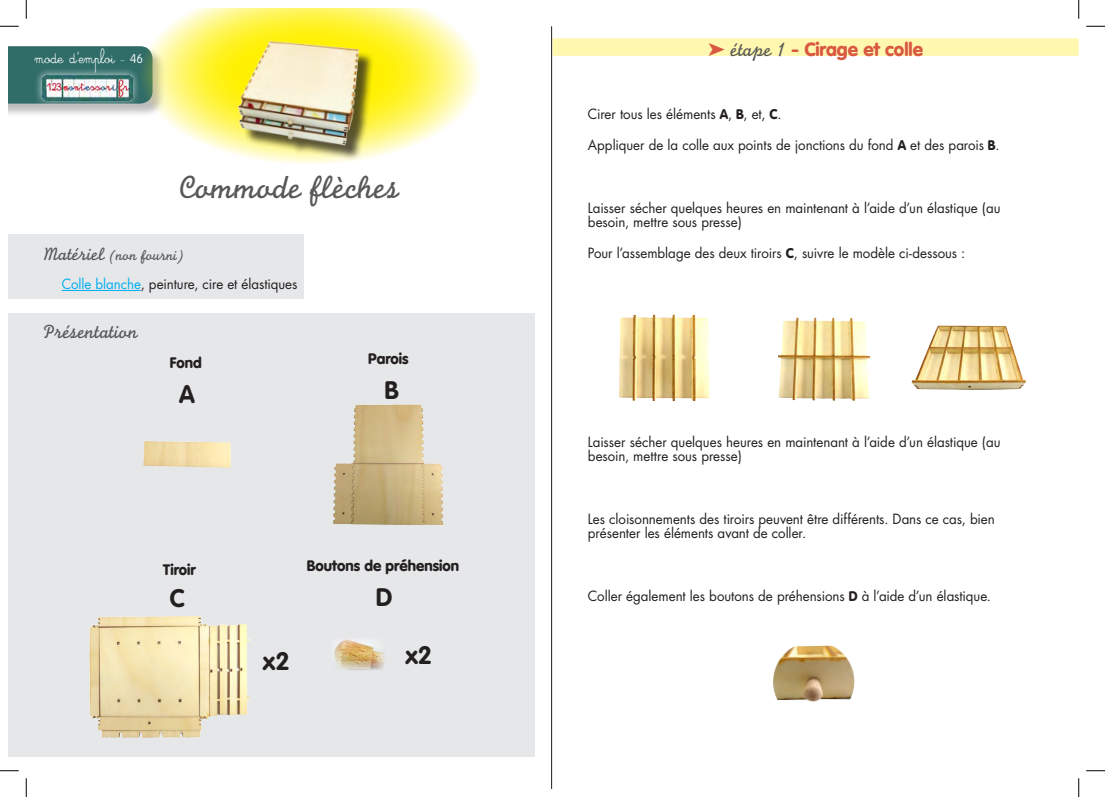
<style>
.page{position:relative;width:1105px;height:797px;background:#fff}
.page>*{position:absolute;margin:0;border:0;box-sizing:border-box;transform-origin:0 0}
.t1{font:33.75px "Monoline Script";color:#57585a}
.t2{font:700 25px "VAG Rounded";color:#231f20}
.t3{font:20px "Monoline Script";color:#57585a}
.t4{font:900 18.75px "VAG Rounded";color:#d95842}
.t5{font:16.25px "Cursivestandard";color:#fff;scale:.92 1}
.t6{font:900 15px "VAG Rounded";color:#231f20}
.t7{font:15px "Monoline Script";color:#57585a}
.t8{font:13.75px/13.8px "Futura";color:#231f20}
.s1{font-size:12.5px}
.s2{font-family:"VAG Rounded";font-weight:100;font-size:12.5px}
.s3{font-family:"Monoline Script";font-weight:400;font-size:20px;color:#57585a}
.s4{font-family:"VAG Rounded";font-weight:900}
.s5{font-size:18.75px}
.s6{color:#00aeef}
</style>
<div class="page">
<div style="left:9px;top:46px;width:157px;height:72px;background:#231f20;opacity:.3"></div>
<div style="left:9px;top:46px;width:131px;height:58px;background:#306c68"></div>
<div style="left:34px;top:67px;width:106px;height:41px;background:#fff;opacity:.75"></div>
<img style="left:42px;top:75px;width:90px;height:25px">
<svg style="left:140px;top:9px;width:339px;height:134px"></svg>
<div style="left:9px;top:313px;width:526px;height:443px;background:#e6e7e9"></div>
<div style="left:9px;top:234px;width:295px;height:64px;background:#e6e7e9"></div>
<div style="left:552px;top:38px;width:527px;height:18px;background:#fff8ae"></div>
<hr style="left:551px;top:26px;width:1px;height:762px;background:#231f20">
<hr style="left:62px;top:290px;width:79px;height:1px;background:#00aeef">
<img style="left:195px;top:37px;width:222px;height:127px">
<img style="left:773px;top:645px;width:82px;height:57px">
<img style="left:143px;top:441px;width:88px;height:27px">
<img style="left:89px;top:616px;width:160px;height:122px">
<img style="left:333px;top:404px;width:111px;height:121px">
<img style="left:334px;top:639px;width:50px;height:31px">
<img style="left:911px;top:325px;width:115px;height:65px">
<img style="left:778px;top:317px;width:93px;height:84px">
<img style="left:619px;top:314px;width:91px;height:88px">
<svg style="left:0;top:25px;width:19px;height:2px"></svg>
<svg style="left:1086px;top:25px;width:19px;height:2px"></svg>
<svg style="left:0;top:770px;width:19px;height:1px"></svg>
<svg style="left:1086px;top:770px;width:19px;height:1px"></svg>
<svg style="left:25px;top:0;width:2px;height:19px"></svg>
<svg style="left:25px;top:778px;width:2px;height:19px"></svg>
<svg style="left:1078px;top:0;width:1px;height:19px"></svg>
<svg style="left:1078px;top:778px;width:1px;height:19px"></svg>
<p class="t5" style="left:35px;top:47px;width:119px">mode d’emploi <span class="s1">-</span> <span class="s2">46</span></p>
<h3 class="t4" style="left:708px;top:38px;width:217px">➤ <span class="s3">étape 1</span> - Cirage et colle</h3>
<p class="t8" style="left:588px;top:107px;width:195px">Cirer tous les éléments <span class="s4">A</span>, <span class="s4">B</span>, et, <span class="s4">C</span>.</p>
<p class="t8" style="left:588px;top:138px;width:413px">Appliquer de la colle aux points de jonctions du fond <span class="s4">A</span> et des parois <span class="s4">B</span>.</p>
<h1 class="t1" style="left:180px;top:167px;width:221px">Commode flèches</h1>
<p class="t7" style="left:44px;top:246px;width:141px"><span class="s5">Matériel</span> (non fourni)</p>
<p class="t8" style="left:62px;top:277px;width:237px"><span class="s6">Colle blanche</span>, peinture, cire et élastiques</p>
<h3 class="t3" style="left:44px;top:319px;width:95px">Présentation</h3>
<p class="t6" style="left:170px;top:353px;width:33px">Fond</p>
<h2 class="t2" style="left:179px;top:379px;width:17px">A</h2>
<p class="t6" style="left:368px;top:350px;width:42px">Parois</p>
<h2 class="t2" style="left:385px;top:375px;width:16px">B</h2>
<p class="t6" style="left:163px;top:560px;width:34px">Tiroir</p>
<h2 class="t2" style="left:170px;top:583px;width:17px">C</h2>
<p class="t6" style="left:307px;top:556px;width:154px">Boutons de préhension</p>
<h2 class="t2" style="left:376px;top:582px;width:18px">D</h2>
<h2 class="t2" style="left:263px;top:646px;width:28px">x2</h2>
<h2 class="t2" style="left:405px;top:640px;width:28px">x2</h2>
<p class="t8" style="left:588px;top:201px;width:414px">Laisser sécher quelques heures en maintenant à l’aide d’un élastique (au besoin, mettre sous presse)</p>
<p class="t8" style="left:588px;top:247px;width:379px">Pour l’assemblage des deux tiroirs <span class="s4">C</span>, suivre le modèle ci-dessous :</p>
<p class="t8" style="left:588px;top:435px;width:414px">Laisser sécher quelques heures en maintenant à l’aide d’un élastique (au besoin, mettre sous presse)</p>
<p class="t8" style="left:588px;top:512px;width:408px">Les cloisonnements des tiroirs peuvent être différents. Dans ce cas, bien présenter les éléments avant de coller.</p>
<p class="t8" style="left:588px;top:589px;width:405px">Coller également les boutons de préhensions <span class="s4">D</span> à l’aide d’un élastique.</p>
</div>
